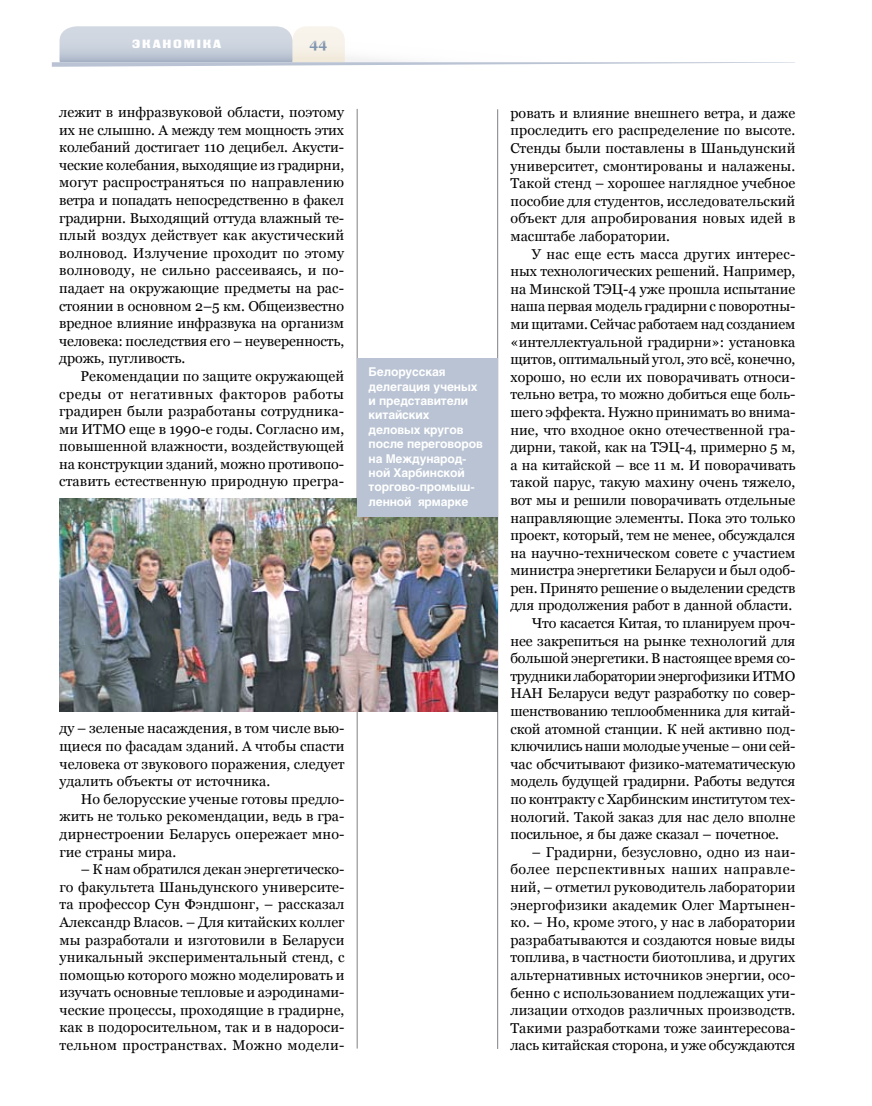
<style>
.page{position:relative;width:872px;height:1106px;background:#fff}
.page>*{position:absolute;margin:0;border:0;box-sizing:border-box;transform-origin:0 0}
.t1{font:14.25px/17.5px "Georgia";letter-spacing:-.005em;color:#000;text-align:justify}
.t2{font:14.25px "Georgia";letter-spacing:-.025em;color:#000}
.t3{font:14.25px "Georgia";letter-spacing:.015em;color:#000}
.t4{font:700 13.5px "Georgia";color:#8095af}
.t5{font:700 12px/14.4px "Helios";letter-spacing:-.01em;color:#fff}
.t6{font:12px "Black Grotesk C";letter-spacing:.15em;color:#fff}
</style>
<div class="page">
<hr style="left:357px;top:109px;width:1px;height:939px;background:#818084">
<hr style="left:497px;top:109px;width:1px;height:939px;background:#818084">
<svg style="left:52px;top:26px;width:743px;height:41px"></svg>
<img style="left:59px;top:498px;width:438px;height:213px">
<div style="left:357px;top:358px;width:140px;height:159px;background:#b9c3d3"></div>
<p class="t6" style="left:132px;top:36px;width:90px">эканоміка</p>
<p class="t4" style="left:309px;top:35px;width:19px">44</p>
<p class="t1" style="left:59px;top:103px;width:286px">лежит в инфразвуковой области, поэтому их не слышно. А между тем мощность этих колебаний достигает 110 децибел. Акусти&shy;ческие колебания, выходящие из градирни, могут распространяться по направлению ветра и попадать непосредственно в факел градирни. Выходящий оттуда влажный те&shy;плый воздух действует как акустический волновод. Излучение проходит по этому волноводу, не сильно рассеиваясь, и по&shy;падает на окружающие предметы на рас&shy;стоянии в основном 2–5 км. Общеизвестно вредное влияние инфразвука на организм человека: последствия его – неуверенность, дрожь, пугливость.</p>
<p class="t1" style="left:59px;top:367px;width:286px;text-indent:21px">Рекомендации по защите окружающей среды от негативных факторов работы градирен были разработаны сотрудника&shy;ми ИТМО еще в 1990-е годы. Согласно им, повышенной влажности, воздействующей на конструкции зданий, можно противопо&shy;ставить естественную природную прегра-</p>
<p class="t5" style="left:368px;top:364px;width:116px">Белорусская делегация ученых и представители китайских деловых кругов после переговоров на Международ&shy;ной Харбинской торгово-промыш&shy;ленной ярмарке</p>
<p class="t1" style="left:60px;top:719px;width:286px">ду – зеленые насаждения, в том числе вью&shy;щиеся по фасадам зданий. А чтобы спасти человека от звукового поражения, следует удалить объекты от источника.</p>
<p class="t1" style="left:60px;top:790px;width:286px;text-indent:21px">Но белорусские ученые готовы предло&shy;жить не только рекомендации, ведь в гра&shy;дирнестроении Беларусь опережает мно&shy;гие страны мира.</p>
<p class="t1" style="left:60px;top:860px;width:286px;text-indent:21px">– К нам обратился декан энергетическо&shy;го факультета Шаньдунского университе&shy;та профессор Сун Фэндшонг, – рассказал Александр Власов. – Для китайских коллег мы разработали и изготовили в Беларуси уникальный экспериментальный стенд, с помощью которого можно моделировать и изучать основные тепловые и аэродинами&shy;ческие процессы, проходящие в градирне, как в подоросительном, так и в надороси&shy;тельном пространствах. Можно модели-</p>
<p class="t1" style="left:510px;top:104px;width:286px">ровать и влияние внешнего ветра, и даже проследить его распределение по высоте.<br>Стенды были поставлены в Шаньдунский университет, смонтированы и налажены.<br>Такой стенд – хорошее наглядное учебное пособие для студентов, исследовательский объект для апробирования новых идей в масштабе лаборатории.</p>
<p class="t3" style="left:532px;top:246px;width:265px">У нас еще есть масса других интерес-</p>
<p class="t1" style="left:510px;top:262px;width:286px">ных технологических решений. Например,</p>
<p class="t1" style="left:510px;top:280px;width:286px">на Минской ТЭЦ-4 уже прошла испытание</p>
<p class="t1" style="left:510px;top:298px;width:286px">наша первая модель градирни с поворотны-</p>
<p class="t1" style="left:510px;top:315px;width:286px">ми щитами. Сейчас работаем над созданием</p>
<p class="t1" style="left:510px;top:333px;width:286px">«интеллектуальной градирни»: установка</p>
<p class="t1" style="left:510px;top:350px;width:286px">щитов, оптимальный угол, это всё, конечно,</p>
<p class="t1" style="left:510px;top:368px;width:286px">хорошо, но если их поворачивать относи-</p>
<p class="t1" style="left:510px;top:385px;width:286px">тельно ветра, то можно добиться еще боль-</p>
<p class="t1" style="left:510px;top:403px;width:286px">шего эффекта. Нужно принимать во внима-</p>
<p class="t1" style="left:510px;top:421px;width:286px">ние, что входное окно отечественной гра-</p>
<p class="t1" style="left:510px;top:438px;width:286px">дирни, такой, как на ТЭЦ-4, примерно 5 м,</p>
<p class="t1" style="left:510px;top:456px;width:286px">а на китайской – все 11 м. И поворачивать</p>
<p class="t1" style="left:510px;top:473px;width:286px">такой парус, такую махину очень тяжело,</p>
<p class="t1" style="left:510px;top:491px;width:286px">вот мы и решили поворачивать отдельные</p>
<p class="t1" style="left:510px;top:509px;width:286px">направляющие элементы. Пока это только</p>
<p class="t1" style="left:510px;top:526px;width:286px">проект, который, тем не менее, обсуждался</p>
<p class="t1" style="left:510px;top:544px;width:286px">на научно-техническом совете с участием</p>
<p class="t1" style="left:510px;top:561px;width:286px">министра энергетики Беларуси и был одоб-</p>
<p class="t1" style="left:510px;top:579px;width:286px">рен. Принято решение о выделении средств</p>
<p class="t1" style="left:510px;top:596px;width:283px">для продолжения работ в данной области.</p>
<p class="t1" style="left:532px;top:614px;width:265px">Что касается Китая, то планируем проч-</p>
<p class="t1" style="left:510px;top:632px;width:286px">нее закрепиться на рынке технологий для</p>
<p class="t1" style="left:510px;top:649px;width:286px">большой энергетики. В настоящее время со-</p>
<p class="t2" style="left:510px;top:668px;width:286px">трудники лаборатории энергофизики ИТМО</p>
<p class="t1" style="left:510px;top:684px;width:286px">НАН Беларуси ведут разработку по совер-</p>
<p class="t1" style="left:510px;top:702px;width:286px">шенствованию теплообменника для китай-</p>
<p class="t1" style="left:510px;top:720px;width:286px">ской атомной станции. К ней активно под-</p>
<p class="t2" style="left:510px;top:738px;width:286px">ключились наши молодые ученые – они сей-</p>
<p class="t1" style="left:510px;top:755px;width:286px">час обсчитывают физико-математическую</p>
<p class="t1" style="left:510px;top:772px;width:286px">модель будущей градирни. Работы ведутся</p>
<p class="t1" style="left:510px;top:790px;width:286px">по контракту с Харбинским институтом тех-</p>
<p class="t1" style="left:510px;top:807px;width:286px">нологий. Такой заказ для нас дело вполне</p>
<p class="t1" style="left:510px;top:825px;width:270px">посильное, я бы даже сказал – почетное.</p>
<p class="t1" style="left:510px;top:843px;width:286px;text-indent:21px">– Градирни, безусловно, одно из наи&shy;более перспективных наших направле&shy;ний, – отметил руководитель лаборатории энергофизики академик Олег Мартынен&shy;ко. – Но, кроме этого, у нас в лаборатории разрабатываются и создаются новые виды топлива, в частности биотоплива, и других альтернативных источников энергии, осо&shy;бенно с использованием подлежащих ути&shy;лизации отходов различных производств.<br>Такими разработками тоже заинтересова&shy;лась китайская сторона, и уже обсуждаются</p>
</div>
